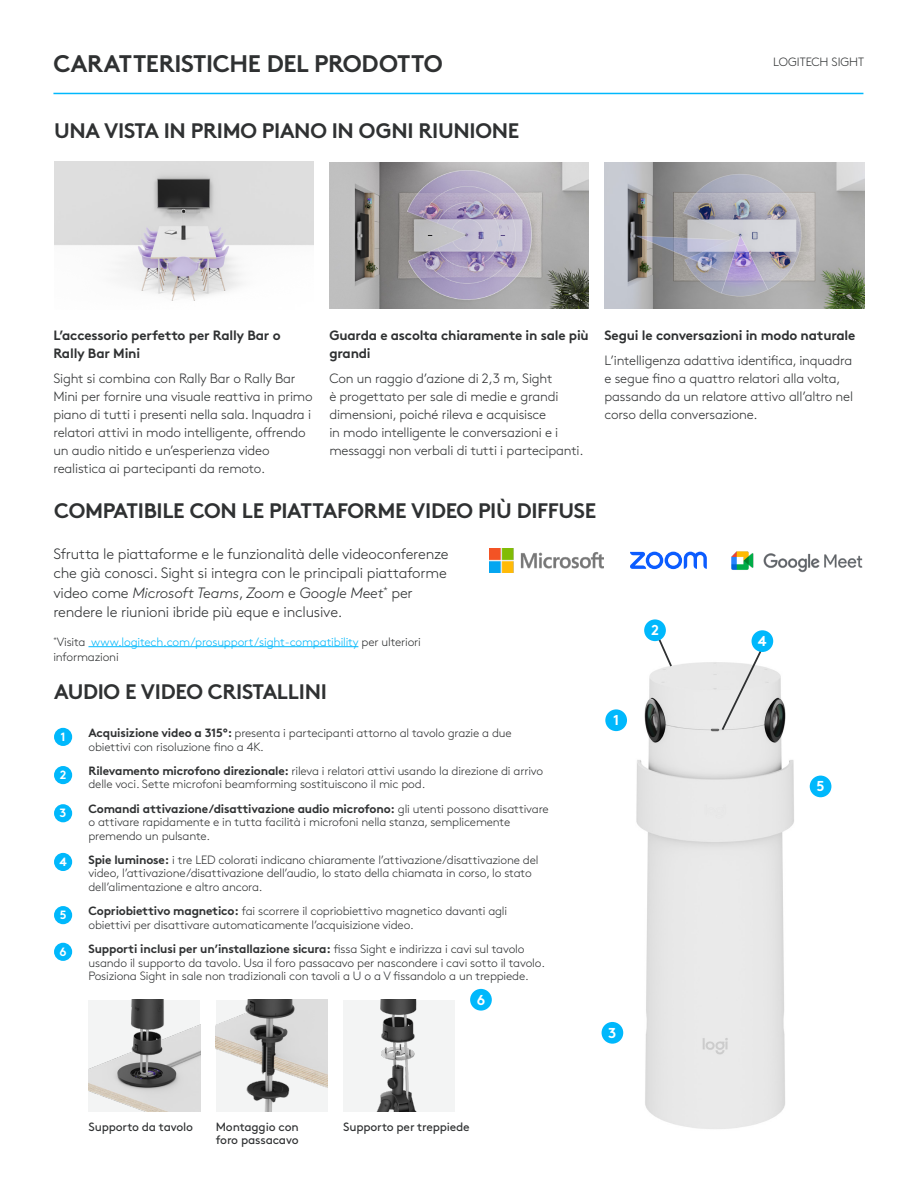
<style>
.page{position:relative;width:918px;height:1188px;background:#fff}
.page>*{position:absolute;margin:0;border:0;box-sizing:border-box;transform-origin:0 0}
.t1{font:700 24px "Brown Std";letter-spacing:-.015em;color:#2f3132}
.t2{font:700 21px "Brown Pro";letter-spacing:-.015em;color:#2f3132}
.Body_copy{font:300 15px/19.5px "Brown Pro";letter-spacing:-.015em;color:#2f3132}
.Numbers{font:700 14.4px "Brown Std";color:#fff}
.Body_copy-2{font:300 13.5px/18px "Brown Pro";letter-spacing:-.015em;color:#2f3132}
.Body_copy-3{font:700 13.5px/18px "Brown Pro";letter-spacing:-.015em;color:#2f3132}
.Body_copy-4{font:300 12px/13.5px "Brown Pro";letter-spacing:-.015em;color:#2f3132}
.Body_copy-5{font:300 12px/15px "Brown Pro";letter-spacing:-.015em;color:#00b8fc}
.Body_copy-6{font:12px/13.5px "Brown Pro";letter-spacing:-.015em;color:#2f3132}
.Numbers-2{font:700 12px "Brown Std";color:#fff}
.s1{font-style:italic}
.s2{color:#2f3132}
.s3{font-weight:700}
</style>
<div class="page">
<img style="left:601px;top:626px;width:231px;height:503px">
<svg style="left:657px;top:637px;width:16px;height:31px"></svg>
<hr style="left:53px;top:93px;width:810px;height:1px;background:#00b8fc">
<hr style="left:88px;top:646px;width:270px;height:1px;background:#00b8fc">
<img style="left:54px;top:161px;width:259px;height:140px">
<img style="left:329px;top:162px;width:260px;height:146px">
<img style="left:605px;top:162px;width:259px;height:146px">
<img style="left:490px;top:548px;width:113px;height:25px">
<svg style="left:630px;top:552px;width:77px;height:17px"></svg>
<img style="left:731px;top:551px;width:132px;height:22px">
<div style="left:54px;top:728px;width:18px;height:18px;background:#00b8fc;border-radius:50%"></div>
<div style="left:605px;top:709px;width:22px;height:22px;background:#00b8fc;border-radius:50%"></div>
<div style="left:54px;top:766px;width:18px;height:18px;background:#00b8fc;border-radius:50%"></div>
<div style="left:644px;top:619px;width:22px;height:22px;background:#00b8fc;border-radius:50%"></div>
<div style="left:54px;top:804px;width:18px;height:18px;background:#00b8fc;border-radius:50%"></div>
<div style="left:602px;top:1022px;width:21px;height:22px;background:#00b8fc;border-radius:50%"></div>
<div style="left:54px;top:853px;width:18px;height:18px;background:#00b8fc;border-radius:50%"></div>
<div style="left:54px;top:906px;width:18px;height:18px;background:#00b8fc;border-radius:50%"></div>
<div style="left:810px;top:776px;width:21px;height:21px;background:#00b8fc;border-radius:50%"></div>
<div style="left:54px;top:943px;width:18px;height:18px;background:#00b8fc;border-radius:50%"></div>
<img style="left:89px;top:1000px;width:111px;height:111px">
<img style="left:343px;top:1000px;width:112px;height:111px">
<svg style="left:720px;top:645px;width:45px;height:87px"></svg>
<div style="left:752px;top:630px;width:21px;height:22px;background:#00b8fc;border-radius:50%"></div>
<div style="left:470px;top:989px;width:22px;height:22px;background:#00b8fc;border-radius:50%"></div>
<img style="left:216px;top:1000px;width:111px;height:111px">
<h2 class="t1" style="left:54px;top:49px;width:391px">CARATTERISTICHE DEL PRODOTTO</h2>
<h3 class="t2" style="left:54px;top:113px;width:467px">UNA VISTA IN PRIMO PIANO IN OGNI RIUNIONE</h3>
<h6 class="Body_copy-4" style="left:773px;top:55px;width:93px">LOGITECH SIGHT</h6>
<p class="Body_copy-3" style="left:53px;top:325px;width:229px">L’accessorio perfetto per Rally Bar o<br>Rally Bar Mini</p>
<p class="Body_copy-2" style="left:53px;top:368px;width:261px">Sight si combina con Rally Bar o Rally Bar Mini per fornire una visuale reattiva in primo piano di tutti i presenti nella sala. Inquadra i relatori attivi in modo intelligente, offrendo un audio nitido e un’esperienza video realistica ai partecipanti da remoto.</p>
<p class="Body_copy-3" style="left:329px;top:325px;width:261px">Guarda e ascolta chiaramente in sale più grandi</p>
<p class="Body_copy-2" style="left:329px;top:368px;width:256px">Con un raggio d’azione di 2,3 m, Sight<br>è progettato per sale di medie e grandi dimensioni, poiché rileva e acquisisce<br>in modo intelligente le conversazioni e i messaggi non verbali di tutti i partecipanti.</p>
<h3 class="t2" style="left:54px;top:494px;width:544px">COMPATIBILE CON LE PIATTAFORME VIDEO PIÙ DIFFUSE</h3>
<p class="Body_copy-3" style="left:605px;top:325px;width:252px">Segui le conversazioni in modo naturale</p>
<p class="Body_copy-2" style="left:605px;top:350px;width:250px">L’intelligenza adattiva identifica, inquadra e segue fino a quattro relatori alla volta, passando da un relatore attivo all’altro nel corso della conversazione.</p>
<p class="Body_copy" style="left:53px;top:543px;width:397px">Sfrutta le piattaforme e le funzionalità delle videoconferenze che già conosci. Sight si integra con le principali piattaforme video come <span class="s1">Microsoft Teams</span>, <span class="s1">Zoom</span> e <span class="s1">Google Meet</span><sup>*</sup> per rendere le riunioni ibride più eque e inclusive.</p>
<p class="Body_copy-5" style="left:53px;top:633px;width:369px"><sup>*</sup><span class="s2">Visita</span> www.logitech.com/prosupport/sight-compatibility <span class="s2">per ulteriori informazioni</span></p>
<h3 class="t2" style="left:54px;top:675px;width:274px">AUDIO E VIDEO CRISTALLINI</h3>
<p class="Numbers-2" style="left:61px;top:730px;width:7px">1</p>
<p class="Numbers-2" style="left:60px;top:768px;width:8px">2</p>
<p class="Numbers-2" style="left:60px;top:806px;width:8px">3</p>
<p class="Numbers-2" style="left:59px;top:855px;width:9px">4</p>
<p class="Numbers-2" style="left:60px;top:908px;width:8px">5</p>
<p class="Numbers-2" style="left:60px;top:944px;width:9px">6</p>
<p class="Body_copy-4" style="left:89px;top:725px;width:425px"><span class="s3">Acquisizione video a 315°:</span> presenta i partecipanti attorno al tavolo grazie a due obiettivi con risoluzione fino a 4K.</p>
<p class="Body_copy-4" style="left:89px;top:763px;width:456px"><span class="s3">Rilevamento microfono direzionale:</span> rileva i relatori attivi usando la direzione di arrivo delle voci. Sette microfoni beamforming sostituiscono il mic pod.</p>
<p class="Body_copy-4" style="left:89px;top:801px;width:462px"><span class="s3">Comandi attivazione/disattivazione audio microfono:</span> gli utenti possono disattivare o attivare rapidamente e in tutta facilità i microfoni nella stanza, semplicemente premendo un pulsante.</p>
<p class="Body_copy-4" style="left:89px;top:852px;width:451px"><span class="s3">Spie luminose:</span> i tre LED colorati indicano chiaramente l’attivazione/disattivazione del video, l’attivazione/disattivazione dell’audio, lo stato della chiamata in corso, lo stato dell’alimentazione e altro ancora.</p>
<p class="Body_copy-4" style="left:89px;top:904px;width:420px"><span class="s3">Copriobiettivo magnetico:</span> fai scorrere il copriobiettivo magnetico davanti agli obiettivi per disattivare automaticamente l’acquisizione video.</p>
<p class="Body_copy-4" style="left:89px;top:941px;width:458px"><span class="s3">Supporti inclusi per un’installazione sicura:</span> fissa Sight e indirizza i cavi sul tavolo usando il supporto da tavolo. Usa il foro passacavo per nascondere i cavi sotto il tavolo.<br>Posiziona Sight in sale non tradizionali con tavoli a U o a V fissandolo a un treppiede.</p>
<p class="Numbers" style="left:477px;top:991px;width:10px">6</p>
<p class="Numbers" style="left:613px;top:711px;width:8px">1</p>
<p class="Numbers" style="left:651px;top:621px;width:9px">2</p>
<p class="Numbers" style="left:608px;top:1024px;width:10px">3</p>
<p class="Numbers" style="left:758px;top:632px;width:10px">4</p>
<p class="Numbers" style="left:817px;top:778px;width:10px">5</p>
<p class="Body_copy-6" style="left:89px;top:1119px;width:106px">Supporto da tavolo</p>
<p class="Body_copy-6" style="left:216px;top:1119px;width:84px">Montaggio con foro passacavo</p>
<p class="Body_copy-6" style="left:343px;top:1119px;width:128px">Supporto per treppiede</p>
</div>
